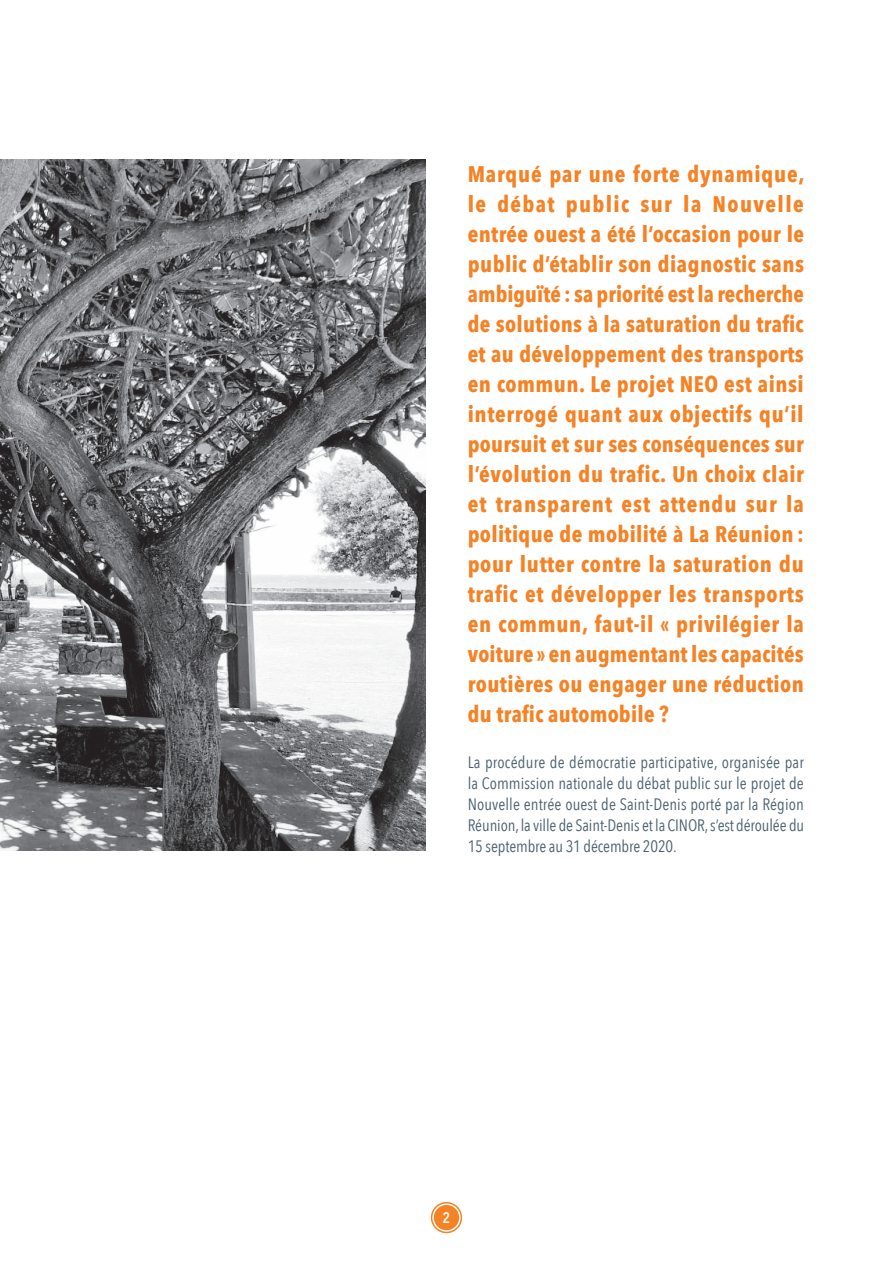
<style>
.page{position:relative;width:893px;height:1263px;background:#fff}
.page>*{position:absolute;margin:0;border:0;box-sizing:border-box;transform-origin:0 0}
.t1{font:700 22.5px/30px "Avenir Next Condensed";letter-spacing:.02em;color:#f58224;text-align:justify}
.t2{font:16.5px/21px "Avenir Next Condensed";letter-spacing:-.005em;color:#4b606d;text-align:justify}
.t3{font:700 condensed 15px "Trade Gothic Next LT Pro";color:#fff}
</style>
<div class="page">
<img style="left:0;top:159px;width:425px;height:691px">
<div style="left:434px;top:1205px;width:25px;height:25px;background:#f58224;border-radius:50%"></div>
<div style="left:431px;top:1202px;width:31px;height:31px;border:2px solid #f58224;border-radius:50%"></div>
<p class="t1" style="left:468px;top:159px;width:338px">Marqué par une forte dynamique, le débat public sur la Nouvelle entrée ouest a été l’occasion pour le public d’établir son diagnostic sans ambiguïté : sa priorité est la recherche de solutions à la saturation du trafic et au développement des transports en commun. Le projet NEO est ainsi interrogé quant aux objectifs qu’il poursuit et sur ses conséquences sur l’évolution du trafic. Un choix clair et transparent est attendu sur la politique de mobilité à La Réunion : pour lutter contre la saturation du trafic et développer les transports en commun, faut-il « privilégier la voiture » en augmentant les capacités routières ou engager une réduction du trafic automobile ?</p>
<p class="t2" style="left:468px;top:751px;width:338px">La procédure de démocratie participative, organisée par la Commission nationale du débat public sur le projet de Nouvelle entrée ouest de Saint-Denis porté par la Région Réunion, la ville de Saint-Denis et la CINOR, s’est déroulée du 15 septembre au 31 décembre 2020.</p>
<p class="t3" style="left:443px;top:1207px;width:9px">2</p>
</div>
